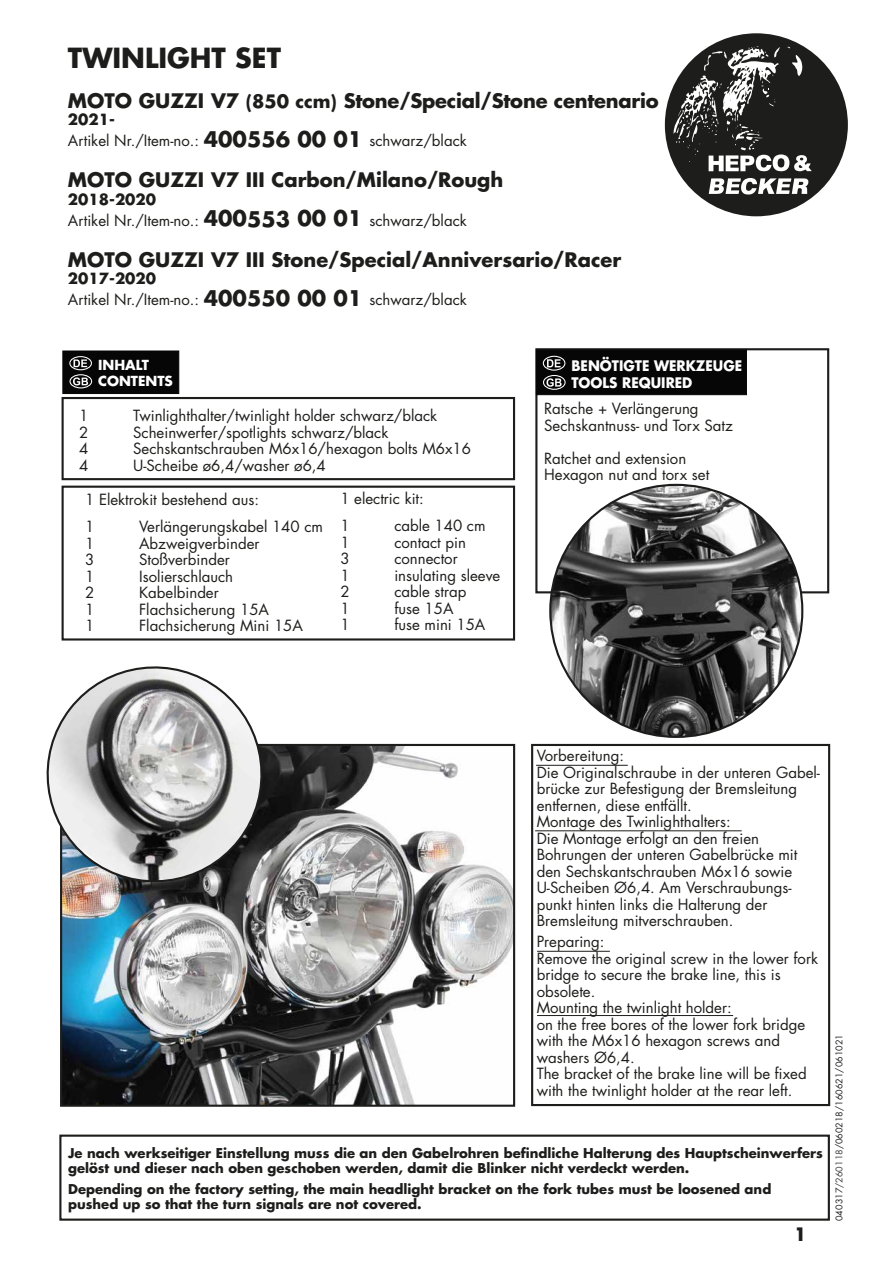
<style>
.page{position:relative;width:893px;height:1263px;background:#fff}
.page>*{position:absolute;margin:0;border:0;box-sizing:border-box;transform-origin:0 0}
.t1{font:700 27px "Futura Std";color:#1d1d1b}
.t2{font:700 19.5px "Futura Std";color:#1d1d1b}
.t3{font:700 18px "Futura Std";color:#1d1d1b}
.t4{font:15px/16.5px "Futura Std";color:#1d1d1b}
.t5{font:700 14.1px/17px "Futura Std";color:#fff;scale:.95 1}
.t6{font:700 13.5px/16.2px "Futura Std";color:#fff}
.t7{font:700 13.2px/15px "Futura Std";color:#1d1d1b}
.t8{font:9px "Futura Std";color:#1d1d1b}
.s1{font-size:18px}
.s2{font-weight:700}
.s3{font-weight:700;font-size:21px}
.s4{color:#3b3a38}
</style>
<div class="page">
<div style="left:665px;top:33px;width:183px;height:183px;background:#1d1d1b;border-radius:50%"></div>
<svg style="left:709px;top:178px;width:99px;height:16px"></svg>
<svg style="left:673px;top:46px;width:139px;height:125px"></svg>
<div style="left:531px;top:744px;width:299px;height:362px;border:2px solid #1d1d1b"></div>
<div style="left:62px;top:486px;width:453px;height:154px;border:2px solid #1d1d1b"></div>
<img style="left:63px;top:747px;width:449px;height:357px">
<div style="left:60px;top:744px;width:455px;height:363px;border:2px solid #1d1d1b"></div>
<div style="left:535px;top:348px;width:294px;height:245px;border:2px solid #1d1d1b"></div>
<div style="left:62px;top:397px;width:453px;height:83px;border:2px solid #1d1d1b"></div>
<hr style="left:536px;top:765px;width:92px;height:1px;background:#1d1d1b">
<hr style="left:535px;top:830px;width:207px;height:1px;background:#1d1d1b">
<hr style="left:537px;top:1015px;width:196px;height:1px;background:#1d1d1b">
<hr style="left:537px;top:951px;width:73px;height:1px;background:#1d1d1b">
<img style="left:550px;top:485px;width:252px;height:252px;border-radius:126px">
<svg style="left:46px;top:666px;width:229px;height:229px"></svg>
<div style="left:59px;top:1134px;width:771px;height:87px;border:2px solid #1d1d1b"></div>
<div style="left:63px;top:351px;width:116px;height:43px;background:#070606"></div>
<svg style="left:74px;top:359px;width:13px;height:8px"></svg>
<div style="left:69px;top:356px;width:23px;height:14px;border:1px solid #fff;border-radius:50%"></div>
<svg style="left:73px;top:377px;width:15px;height:8px"></svg>
<div style="left:69px;top:374px;width:23px;height:14px;border:1px solid #fff;border-radius:50%"></div>
<div style="left:536px;top:350px;width:211px;height:45px;background:#070606;border:1px solid #070606"></div>
<svg style="left:547px;top:359px;width:14px;height:8px"></svg>
<div style="left:543px;top:356px;width:22px;height:15px;border:1px solid #fff;border-radius:50%"></div>
<svg style="left:546px;top:378px;width:16px;height:9px"></svg>
<div style="left:543px;top:375px;width:23px;height:15px;border:1px solid #fff;border-radius:50%"></div>
<h1 class="t1" style="left:68px;top:40px;width:215px">TWINLIGHT SET</h1>
<h2 class="t2" style="left:68px;top:87px;width:592px">MOTO GUZZI V7 <span class="s1">(850 ccm)</span> Stone/Special/Stone centenario</h2>
<p class="t4" style="left:68px;top:109px;width:400px;line-height:21px"><span class="s2">2021-<br></span>Artikel Nr./Item-no.: <span class="s3">400556 00 01</span> schwarz/black</p>
<h2 class="t2" style="left:68px;top:167px;width:437px">MOTO GUZZI V7 III Carbon/Milano/Rough</h2>
<p class="t4" style="left:68px;top:189px;width:400px;line-height:21px"><span class="s2">2018-2020<br></span>Artikel Nr./Item-no.: <span class="s3">400553 00 01</span> schwarz/black</p>
<h2 class="t2" style="left:68px;top:246px;width:555px">MOTO GUZZI V7 III Stone/Special/Anniversario/Racer</h2>
<p class="t4" style="left:68px;top:268px;width:400px;line-height:21px"><span class="s2">2017-2020<br></span>Artikel Nr./Item-no.: <span class="s3">400550 00 01</span> schwarz/black</p>
<p class="t6" style="left:98px;top:356px;width:76px">INHALT<br>CONTENTS</p>
<p class="t5" style="left:571px;top:357px;width:181px">BENÖTIGTE WERKZEUGE<br>TOOLS REQUIRED</p>
<p class="t4" style="left:79px;top:407px;width:11px">1</p>
<p class="t4" style="left:133px;top:407px;width:306px">Twinlighthalter/twinlight holder schwarz/black</p>
<p class="t4" style="left:79px;top:424px;width:11px">2</p>
<p class="t4" style="left:133px;top:424px;width:257px">Scheinwerfer/spotlights schwarz/black</p>
<p class="t4" style="left:79px;top:440px;width:11px">4</p>
<p class="t4" style="left:133px;top:440px;width:339px">Sechskantschrauben M6x16/hexagon bolts M6x16</p>
<p class="t4" style="left:79px;top:457px;width:11px">4</p>
<p class="t4" style="left:133px;top:457px;width:194px">U-Scheibe ø6,4/washer ø6,4</p>
<p class="t4" style="left:340px;top:486px;width:85px;line-height:27px">1 electric kit:<br>1</p>
<p class="t4" style="left:85px;top:486px;width:176px;line-height:27px">1 Elektrokit bestehend aus:<br>1</p>
<p class="t4" style="left:394px;top:518px;width:93px">cable 140 cm</p>
<p class="t4" style="left:139px;top:519px;width:185px">Verlängerungskabel 140 cm</p>
<p class="t4" style="left:85px;top:535px;width:11px">1</p>
<p class="t4" style="left:139px;top:535px;width:122px">Abzweigverbinder</p>
<p class="t4" style="left:85px;top:552px;width:11px">3</p>
<p class="t4" style="left:139px;top:552px;width:92px">Stoßverbinder</p>
<p class="t4" style="left:85px;top:568px;width:11px">1</p>
<p class="t4" style="left:139px;top:568px;width:95px">Isolierschlauch</p>
<p class="t4" style="left:85px;top:585px;width:11px">2</p>
<p class="t4" style="left:139px;top:585px;width:81px">Kabelbinder</p>
<p class="t4" style="left:85px;top:601px;width:11px">1</p>
<p class="t4" style="left:139px;top:601px;width:131px">Flachsicherung 15A</p>
<p class="t4" style="left:85px;top:618px;width:11px">1</p>
<p class="t4" style="left:139px;top:618px;width:165px">Flachsicherung Mini 15A</p>
<p class="t4" style="left:340px;top:534px;width:11px">1</p>
<p class="t4" style="left:394px;top:534px;width:73px">contact pin</p>
<p class="t4" style="left:340px;top:551px;width:11px">3</p>
<p class="t4" style="left:394px;top:551px;width:65px">connector</p>
<p class="t4" style="left:340px;top:567px;width:11px">1</p>
<p class="t4" style="left:394px;top:567px;width:108px">insulating sleeve</p>
<p class="t4" style="left:340px;top:584px;width:11px">2</p>
<p class="t4" style="left:394px;top:584px;width:74px">cable strap</p>
<p class="t4" style="left:340px;top:600px;width:11px">1</p>
<p class="t4" style="left:394px;top:600px;width:61px">fuse 15A</p>
<p class="t4" style="left:340px;top:617px;width:11px">1</p>
<p class="t4" style="left:394px;top:617px;width:93px">fuse mini 15A</p>
<p class="t4" style="left:544px;top:400px;width:190px">Ratsche + Verlängerung<br>Sechskantnuss- und Torx Satz</p>
<p class="t4" style="left:544px;top:450px;width:167px">Ratchet and extension<br>Hexagon nut and torx set</p>
<p class="t4" style="left:537px;top:748px;width:285px">Vorbereitung:<br>Die Originalschraube in der unteren Gabel&shy;brücke zur Befestigung der Bremsleitung entfernen, diese entfällt.<br>Montage des Twinlighthalters:<br>Die Montage erfolgt an den freien Bohrungen der unteren Gabelbrücke mit den Sechskantschrauben M6x16 sowie U-Scheiben Ø6,4. Am Verschraubungs&shy;punkt hinten links die Halterung der Bremsleitung mitverschrauben.</p>
<p class="t4" style="left:537px;top:934px;width:283px">Preparing:<br>Remove the original screw in the lower fork bridge to secure the brake line, this is obsolete.<br>Mounting the twinlight holder:<br>on the free bores of the lower fork bridge with the M6x16 hexagon screws and washers Ø6,4.<br>The bracket of the brake line will be fixed with the twinlight holder at the rear left.</p>
<p class="t7" style="left:68px;top:1145px;width:756px">Je nach werkseitiger Einstellung muss die an den Gabelrohren befindliche Halterung des Hauptscheinwerfers gelöst und dieser nach oben geschoben werden, damit die Blinker nicht verdeckt werden.</p>
<p class="t7" style="left:68px;top:1181px;width:705px">Depending on the factory setting, the main headlight bracket on the fork tubes must be loosened and pushed up so that the turn signals are not covered.</p>
<p class="t3" style="left:794px;top:1222px;width:14px">1</p>
<p class="t8" style="left:833px;top:1221px;width:188px;rotate:-90deg">040317<span class="s4">/260118</span>/060218/160621/061021</p>
</div>
